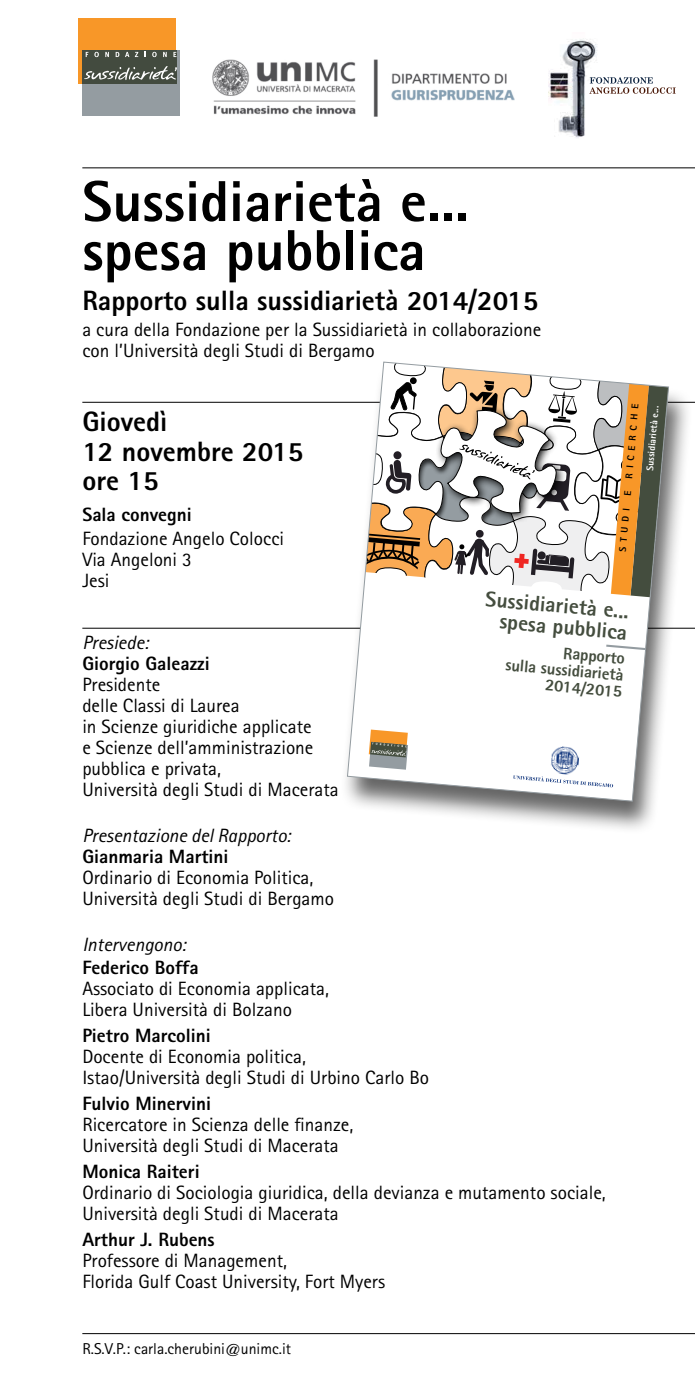
<style>
.page{position:relative;width:695px;height:1389px;background:#fff}
.page>*{position:absolute;margin:0;border:0;box-sizing:border-box;transform-origin:0 0}
.t1{font:800 57.75px/49px "Rotis Sans Serif";color:#000}
.t2{font:800 28px/29.8px "Rotis Sans Serif";color:#000}
.t3{font:800 21.53px/20.8px "Rotis Sans Serif";color:#444d3e;text-align:right}
.t4{font:19.25px/21px "Rotis Sans Serif";color:#000}
.t5{font:italic 19.25px "Rotis Sans Serif";color:#000}
.t6{font:800 19.25px "Rotis Sans Serif";color:#000}
.t7{font:800 16.62px/16.6px "Rotis Sans Serif";color:#444d3e;text-align:right}
.t8{font:15.75px "Rotis Sans Serif";color:#000}
.t9{font:800 9.8px "Rotis Sans Serif";color:#fff}
.t10{font:800 9.8px "Rotis Sans Serif";color:#000}
.s1{font-weight:800}
.s2{font-style:italic}
</style>
<div class="page">
<div style="left:78px;top:18px;width:98px;height:66px;background:#f89728"></div>
<div style="left:82px;top:50px;width:98px;height:66px;background:#949ca1"></div>
<div style="left:82px;top:50px;width:94px;height:34px;background:#434b3f"></div>
<svg style="left:94px;top:52px;width:5px;height:5px"></svg>
<svg style="left:105px;top:52px;width:4px;height:5px"></svg>
<svg style="left:116px;top:52px;width:3px;height:5px"></svg>
<svg style="left:125px;top:52px;width:4px;height:5px"></svg>
<svg style="left:135px;top:52px;width:3px;height:5px"></svg>
<svg style="left:152px;top:52px;width:5px;height:5px"></svg>
<svg style="left:163px;top:52px;width:4px;height:5px"></svg>
<svg style="left:173px;top:52px;width:3px;height:5px"></svg>
<svg style="left:84px;top:66px;width:93px;height:14px"></svg>
<hr style="left:82px;top:628px;width:612px;height:1px;background:#000">
<hr style="left:82px;top:402px;width:612px;height:1px;background:#000">
<div style="left:341px;top:364px;width:352px;height:471px;background:#000;opacity:.6"></div>
<svg style="left:346px;top:361px;width:323px;height:441px"></svg>
<hr style="left:82px;top:1333px;width:612px;height:1px;background:#000">
<hr style="left:82px;top:167px;width:612px;height:1px;background:#000">
<img style="left:548px;top:39px;width:128px;height:99px">
<svg style="left:589px;top:77px;width:86px;height:17px"></svg>
<img style="left:213px;top:59px;width:301px;height:58px">
<svg style="left:365px;top:362px;width:303px;height:235px"></svg>
<p class="t1" style="left:82px;top:176px;width:388px">Sussidiarietà e... spesa pubblica</p>
<p class="t2" style="left:82px;top:285px;width:457px">Rapporto sulla sussidiarietà 2014/2015</p>
<p class="t4" style="left:82px;top:318px;width:460px">a cura della Fondazione per la Sussidiarietà in collaborazione con l’Università degli Studi di Bergamo</p>
<p class="t2" style="left:82px;top:406px;width:222px">Giovedì<br>12 novembre 2015 ore 15</p>
<p class="t6" style="left:82px;top:502px;width:111px">Sala convegni</p>
<p class="t4" style="left:82px;top:528px;width:203px">Fondazione Angelo Colocci<br>Via Angeloni 3<br>Jesi</p>
<p class="t10" style="left:622px;top:478px;width:76px;rotate:-85deg">RICERCHE</p>
<p class="t9" style="left:643px;top:470px;width:67px;rotate:-85deg">Sussidiarietà e...</p>
<p class="t10" style="left:616px;top:551px;width:45px;rotate:-85deg">STUDI</p>
<p class="t3" style="left:486px;top:588px;width:146px;rotate:5deg">Sussidiarietà e... spesa pubblica</p>
<p class="t7" style="left:507px;top:639px;width:120px;rotate:5deg">Rapporto<br>sulla sussidiarietà<br>2014/2015</p>
<p class="t5" style="left:82px;top:631px;width:67px">Presiede:</p>
<p class="t4" style="left:82px;top:653px;width:258px"><span class="s1">Giorgio Galeazzi<br></span>Presidente<br>delle Classi di Laurea<br>in Scienze giuridiche applicate<br>e Scienze dell’amministrazione pubblica e privata,<br>Università degli Studi di Macerata</p>
<p class="t4" style="left:82px;top:825px;width:253px"><span class="s2">Presentazione del Rapporto:<br></span><span class="s1">Gianmaria Martini<br></span>Ordinario di Economia Politica,<br>Università degli Studi di Bergamo</p>
<p class="t5" style="left:82px;top:933px;width:105px">Intervengono:</p>
<p class="t4" style="left:82px;top:957px;width:248px"><span class="s1">Federico Boffa<br></span>Associato di Economia applicata,<br>Libera Università di Bolzano</p>
<p class="t4" style="left:82px;top:1025px;width:348px"><span class="s1">Pietro Marcolini<br></span>Docente di Economia politica,<br>Istao/Università degli Studi di Urbino Carlo Bo</p>
<p class="t4" style="left:82px;top:1093px;width:272px"><span class="s1">Fulvio Minervini<br></span>Ricercatore in Scienza delle finanze,<br>Università degli Studi di Macerata</p>
<p class="t4" style="left:82px;top:1161px;width:525px"><span class="s1">Monica Raiteri<br></span>Ordinario di Sociologia giuridica, della devianza e mutamento sociale,<br>Università degli Studi di Macerata</p>
<p class="t4" style="left:82px;top:1229px;width:304px"><span class="s1">Arthur J. Rubens<br></span>Professore di Management,<br>Florida Gulf Coast University, Fort Myers</p>
<p class="t8" style="left:82px;top:1339px;width:210px">R.S.V.P.: carla.cherubini@unimc.it</p>
</div>
